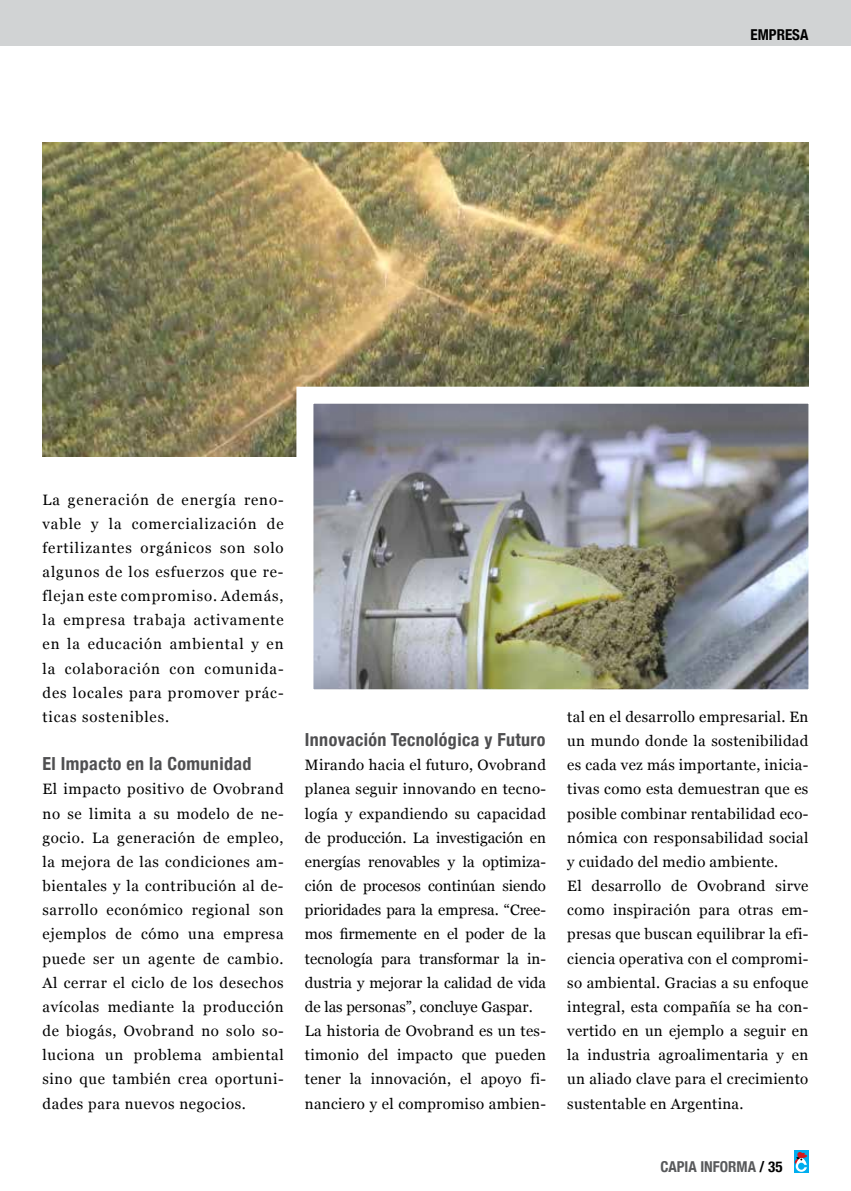
<style>
.page{position:relative;width:851px;height:1191px;background:#fff}
.page>*{position:absolute;margin:0;border:0;box-sizing:border-box;transform-origin:0 0}
.t1{font:700 condensed 18px "Helvetica Neue";letter-spacing:.02em;color:#4f4f51}
.t2{font:15px/24.2px "Georgia";letter-spacing:.02em;color:#000;text-align:justify}
.t3{font:15px/24.2px "Georgia";color:#000}
.t4{font:700 condensed 15px "Helvetica Neue";color:#58595b}
.t5{font:700 condensed 15px "Helvetica Neue";color:#000}
.s1{color:#000}
</style>
<div class="page">
<svg style="left:794px;top:1150px;width:14px;height:23px"></svg>
<svg style="left:794px;top:1151px;width:13px;height:20px"></svg>
<div style="left:0;top:0;width:850px;height:45px;background:#d1d3d4"></div>
<img style="left:43px;top:142px;width:765px;height:314px">
<img style="left:314px;top:405px;width:493px;height:283px">
<p class="t5" style="left:750px;top:22px;width:59px">EMPRESA</p>
<p class="t2" style="left:43px;top:486px;width:242px">La generación de energía reno&shy;vable y la comercialización de fertilizantes orgánicos son solo algunos de los esfuerzos que re&shy;flejan este compromiso. Además, la empresa trabaja activamente en la educación ambiental y en la colaboración con comunida&shy;des locales para promover prác&shy;ticas sostenibles.</p>
<p class="t1" style="left:43px;top:749px;width:210px">El Impacto en la Comunidad</p>
<p class="t2" style="left:43px;top:776px;width:242px">El impacto positivo de Ovobrand no se limita a su modelo de ne&shy;gocio. La generación de empleo, la mejora de las condiciones am&shy;bientales y la contribución al de&shy;sarrollo económico regional son ejemplos de cómo una empresa puede ser un agente de cambio.<br>Al cerrar el ciclo de los desechos avícolas mediante la producción de biogás, Ovobrand no solo so&shy;luciona un problema ambiental sino que también crea oportuni&shy;dades para nuevos negocios.</p>
<p class="t1" style="left:305px;top:724px;width:242px">Innovación Tecnológica y Futuro</p>
<p class="t3" style="left:305px;top:752px;width:242px">Mirando hacia el futuro, Ovobrand planea seguir innovando en tecno&shy;logía y expandiendo su capacidad de producción. La investigación en energías renovables y la optimiza&shy;ción de procesos continúan siendo prioridades para la empresa. “Cree&shy;mos firmemente en el poder de la tecnología para transformar la in&shy;dustria y mejorar la calidad de vida de las personas”, concluye Gaspar.<br>La historia de Ovobrand es un tes&shy;timonio del impacto que pueden tener la innovación, el apoyo fi&shy;nanciero y el compromiso ambien-</p>
<p class="t2" style="left:567px;top:704px;width:242px;text-align:left">tal en el desarrollo empresarial. En un mundo donde la sostenibilidad es cada vez más importante, inicia&shy;tivas como esta demuestran que es posible combinar rentabilidad eco&shy;nómica con responsabilidad social y cuidado del medio ambiente.<br>El desarrollo de Ovobrand sirve como inspiración para otras em&shy;presas que buscan equilibrar la efi&shy;ciencia operativa con el compromi&shy;so ambiental. Gracias a su enfoque integral, esta compañía se ha con&shy;vertido en un ejemplo a seguir en la industria agroalimentaria y en un aliado clave para el crecimiento sustentable en Argentina.</p>
<p class="t4" style="left:660px;top:1154px;width:124px">CAPIA INFORMA <span class="s1">/ 35</span></p>
</div>
